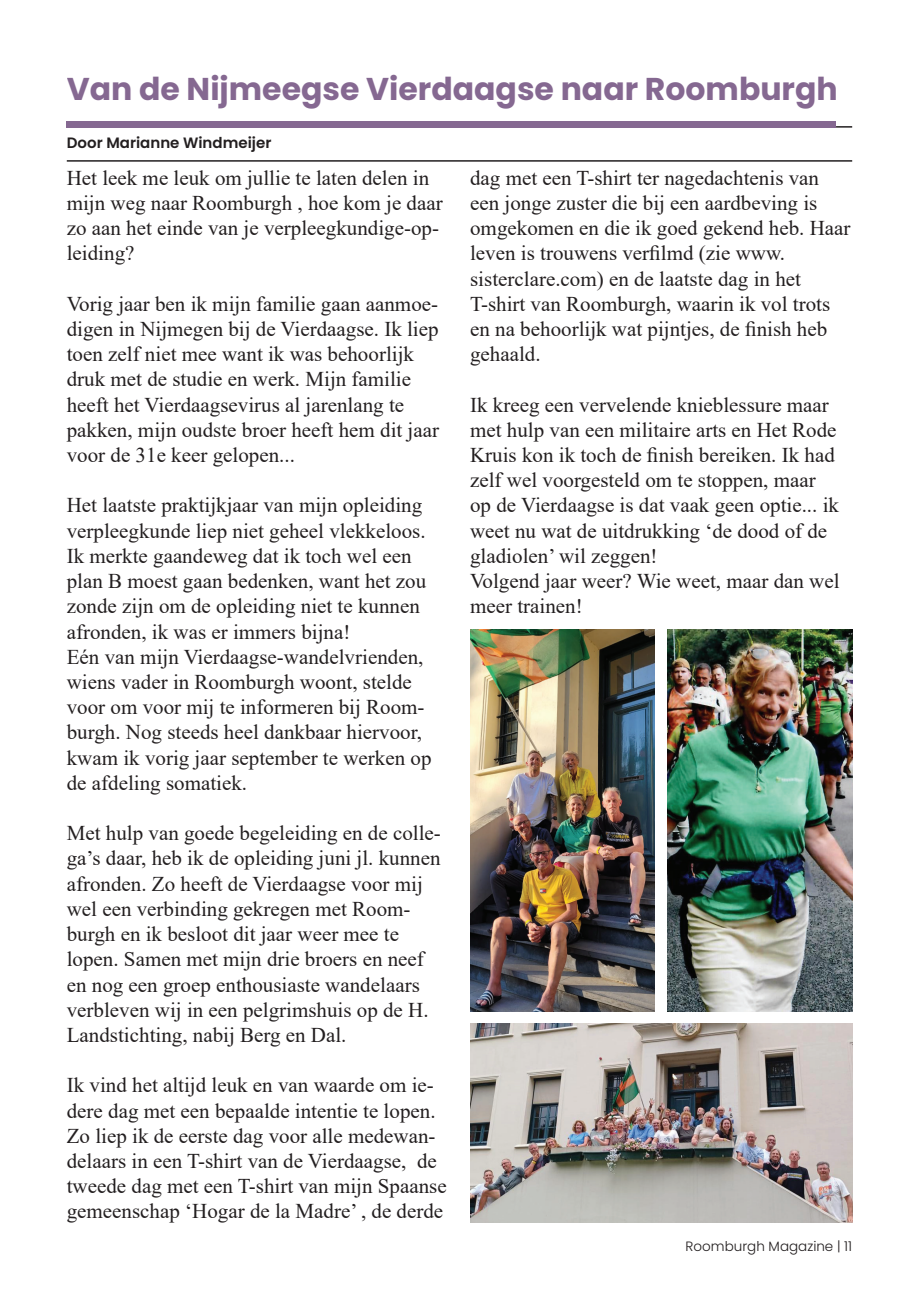
<style>
.page{position:relative;width:919px;height:1289px;background:#fff}
.page>*{position:absolute;margin:0;border:0;box-sizing:border-box;transform-origin:0 0}
.t1{font:700 31.5px "Poppins";color:#856891}
.t2{font:21px/25.2px "Times New Roman";color:#231f20}
.t3{font:600 15px "Poppins";color:#231f20}
.t4{font:300 13.5px "Poppins";color:#231f20}
</style>
<div class="page">
<div style="left:67px;top:122px;width:769px;height:6px;background:#856891"></div>
<hr style="left:67px;top:160px;width:785px;height:2px;background:#231f20">
<svg style="left:836px;top:126px;width:16px;height:2px"></svg>
<img style="left:667px;top:629px;width:185px;height:382px">
<img style="left:470px;top:629px;width:184px;height:382px">
<img style="left:470px;top:1023px;width:382px;height:199px">
<h1 class="t1" style="left:67px;top:71px;width:772px">Van de Nijmeegse Vierdaagse naar Roomburgh</h1>
<p class="t3" style="left:67px;top:134px;width:206px">Door Marianne Windmeijer</p>
<p class="t2" style="left:67px;top:164px;width:377px">Het leek me leuk om jullie te laten delen in mijn weg naar Roomburgh , hoe kom je daar zo aan het einde van je verpleegkundige-op&shy;leiding?</p>
<p class="t2" style="left:67px;top:290px;width:374px">Vorig jaar ben ik mijn familie gaan aanmoe&shy;digen in Nijmegen bij de Vierdaagse. Ik liep toen zelf niet mee want ik was behoorlijk druk met de studie en werk. Mijn familie heeft het Vierdaagsevirus al jarenlang te pakken, mijn oudste broer heeft hem dit jaar voor de 31e keer gelopen...</p>
<p class="t2" style="left:67px;top:492px;width:366px">Het laatste praktijkjaar van mijn opleiding verpleegkunde liep niet geheel vlekkeloos.<br>Ik merkte gaandeweg dat ik toch wel een plan B moest gaan bedenken, want het zou zonde zijn om de opleiding niet te kunnen afronden, ik was er immers bijna!<br>Eén van mijn Vierdaagse-wandelvrienden, wiens vader in Roomburgh woont, stelde voor om voor mij te informeren bij Room&shy;burgh. Nog steeds heel dankbaar hiervoor, kwam ik vorig jaar september te werken op de afdeling somatiek.</p>
<p class="t2" style="left:67px;top:820px;width:375px">Met hulp van goede begeleiding en de colle&shy;ga’s daar, heb ik de opleiding juni jl. kunnen afronden. Zo heeft de Vierdaagse voor mij wel een verbinding gekregen met Room&shy;burgh en ik besloot dit jaar weer mee te lopen. Samen met mijn drie broers en neef en nog een groep enthousiaste wandelaars verbleven wij in een pelgrimshuis op de H.<br>Landstichting, nabij Berg en Dal.</p>
<p class="t2" style="left:67px;top:1072px;width:381px">Ik vind het altijd leuk en van waarde om ie&shy;dere dag met een bepaalde intentie te lopen.<br>Zo liep ik de eerste dag voor alle medewan&shy;delaars in een T-shirt van de Vierdaagse, de tweede dag met een T-shirt van mijn Spaanse gemeenschap ‘Hogar de la Madre’ , de derde</p>
<p class="t2" style="left:470px;top:164px;width:382px">dag met een T-shirt ter nagedachtenis van een jonge zuster die bij een aardbeving is omgekomen en die ik goed gekend heb. Haar leven is trouwens verfilmd (zie www. sisterclare.com) en de laatste dag in het T-shirt van Roomburgh, waarin ik vol trots en na behoorlijk wat pijntjes, de finish heb gehaald.</p>
<p class="t2" style="left:470px;top:391px;width:371px">Ik kreeg een vervelende knieblessure maar met hulp van een militaire arts en Het Rode Kruis kon ik toch de finish bereiken. Ik had zelf wel voorgesteld om te stoppen, maar op de Vierdaagse is dat vaak geen optie... ik weet nu wat de uitdrukking ‘de dood of de gladiolen’ wil zeggen!<br>Volgend jaar weer? Wie weet, maar dan wel meer trainen!</p>
<p class="t4" style="left:685px;top:1238px;width:168px">Roomburgh Magazine | 11</p>
</div>
